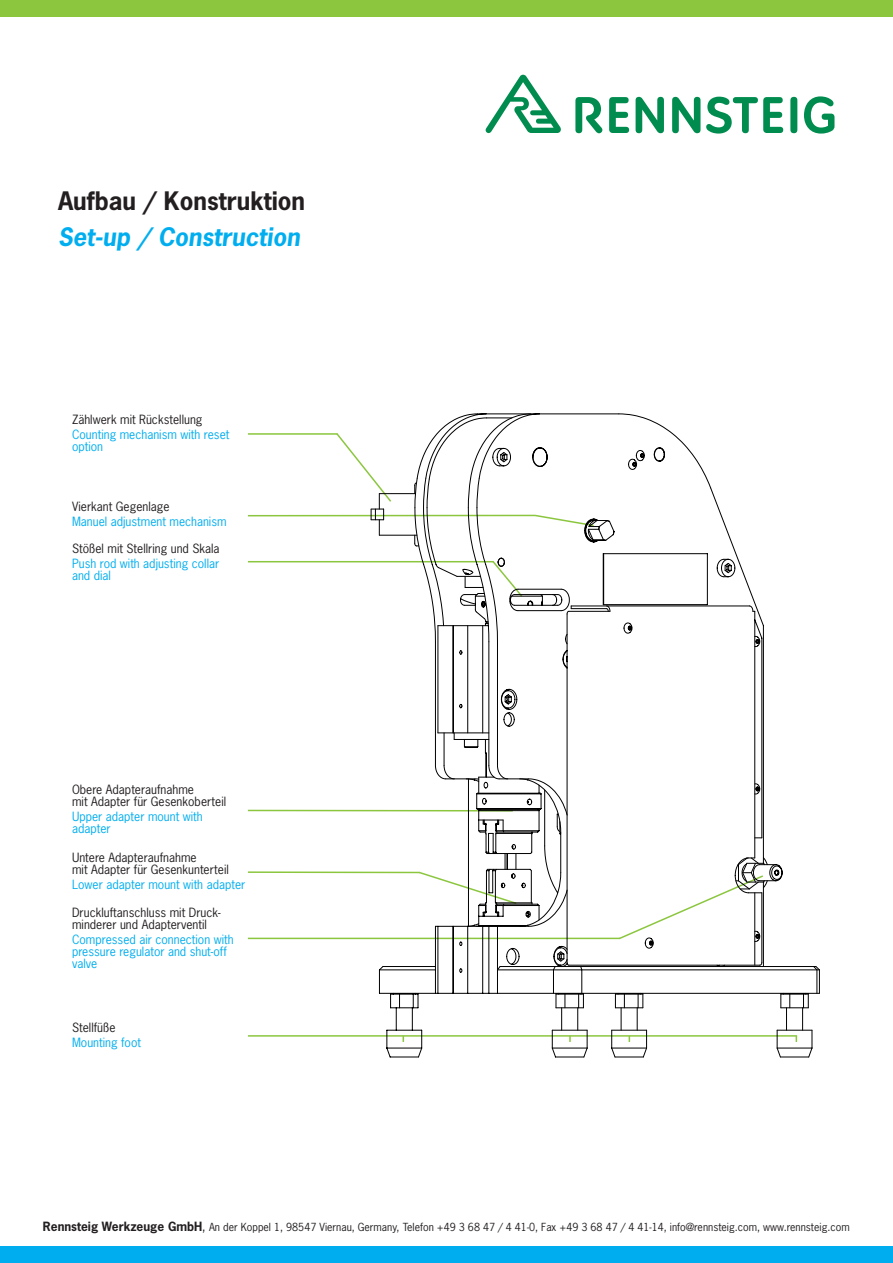
<style>
.page{position:relative;width:893px;height:1263px;background:#fff}
.page>*{position:absolute;margin:0;border:0;box-sizing:border-box;transform-origin:0 0}
.t1{font:700 24px "News Gothic Std";color:#231f20}
.t2{font:italic 700 24px "News Gothic Std";color:#00aeef}
.t3{font:12px/12px "News Gothic Std";color:#231f20}
.t4{font:12px/12px "News Gothic Std";color:#00aeef}
.t5{font:10.5px "News Gothic Std";color:#231f20}
.s1{font-weight:700;font-size:12px}
.s2{font-size:12px}
</style>
<div class="page">
<div style="left:0;top:0;width:893px;height:17px;background:#8bc63e"></div>
<div style="left:0;top:1246px;width:893px;height:17px;background:#00aeef"></div>
<svg style="left:486px;top:75px;width:348px;height:59px"></svg>
<svg style="left:337px;top:433px;width:34px;height:45px"></svg>
<hr style="left:248px;top:433px;width:89px;height:2px;background:#8bc63e">
<hr style="left:248px;top:515px;width:287px;height:1px;background:#8bc63e">
<hr style="left:248px;top:561px;width:245px;height:1px;background:#8bc63e">
<hr style="left:248px;top:1035px;width:549px;height:2px;background:#8bc63e">
<hr style="left:248px;top:810px;width:265px;height:1px;background:#8bc63e">
<hr style="left:248px;top:871px;width:172px;height:2px;background:#8bc63e">
<hr style="left:248px;top:938px;width:372px;height:1px;background:#8bc63e">
<svg style="left:371px;top:475px;width:449px;height:583px"></svg>
<svg style="left:768px;top:475px;width:15px;height:491px"></svg>
<svg style="left:414px;top:413px;width:354px;height:560px"></svg>
<h1 class="t1" style="left:58px;top:185px;width:249px">Aufbau / Konstruktion</h1>
<h1 class="t2" style="left:58px;top:221px;width:243px">Set-up / Construction</h1>
<p class="t3" style="left:72px;top:413px;width:132px">Zählwerk mit Rückstellung</p>
<p class="t4" style="left:72px;top:428px;width:159px">Counting mechanism with reset option</p>
<p class="t3" style="left:72px;top:500px;width:99px">Vierkant Gegenlage</p>
<p class="t4" style="left:72px;top:515px;width:156px">Manuel adjustment mechanism</p>
<p class="t3" style="left:72px;top:542px;width:149px">Stößel mit Stellring und Skala</p>
<p class="t4" style="left:72px;top:557px;width:149px">Push rod with adjusting collar and dial</p>
<p class="t3" style="left:72px;top:783px;width:156px">Obere Adapteraufnahme<br>mit Adapter für Gesenkoberteil</p>
<p class="t4" style="left:72px;top:810px;width:132px">Upper adapter mount with adapter</p>
<p class="t3" style="left:72px;top:851px;width:158px">Untere Adapteraufnahme<br>mit Adapter für Gesenkunterteil</p>
<p class="t4" style="left:72px;top:878px;width:175px">Lower adapter mount with adapter</p>
<p class="t3" style="left:72px;top:906px;width:150px">Druckluftanschluss mit Druck&shy;minderer und Adapterventil</p>
<p class="t4" style="left:72px;top:933px;width:163px">Compressed air connection with pressure regulator and shut-off valve</p>
<p class="t3" style="left:72px;top:1021px;width:45px">Stellfüße</p>
<p class="t4" style="left:72px;top:1036px;width:70px">Mounting foot</p>
<p class="t5" style="left:43px;top:1220px;width:808px"><span class="s1">Rennsteig Werkzeuge GmbH</span><span class="s2">,</span> An der Koppel 1, 98547 Viernau, Germany, Telefon +49 3 68 47 / 4 41-0, Fax +49 3 68 47 / 4 41-14, info@rennsteig.com, www.rennsteig.com</p>
</div>
